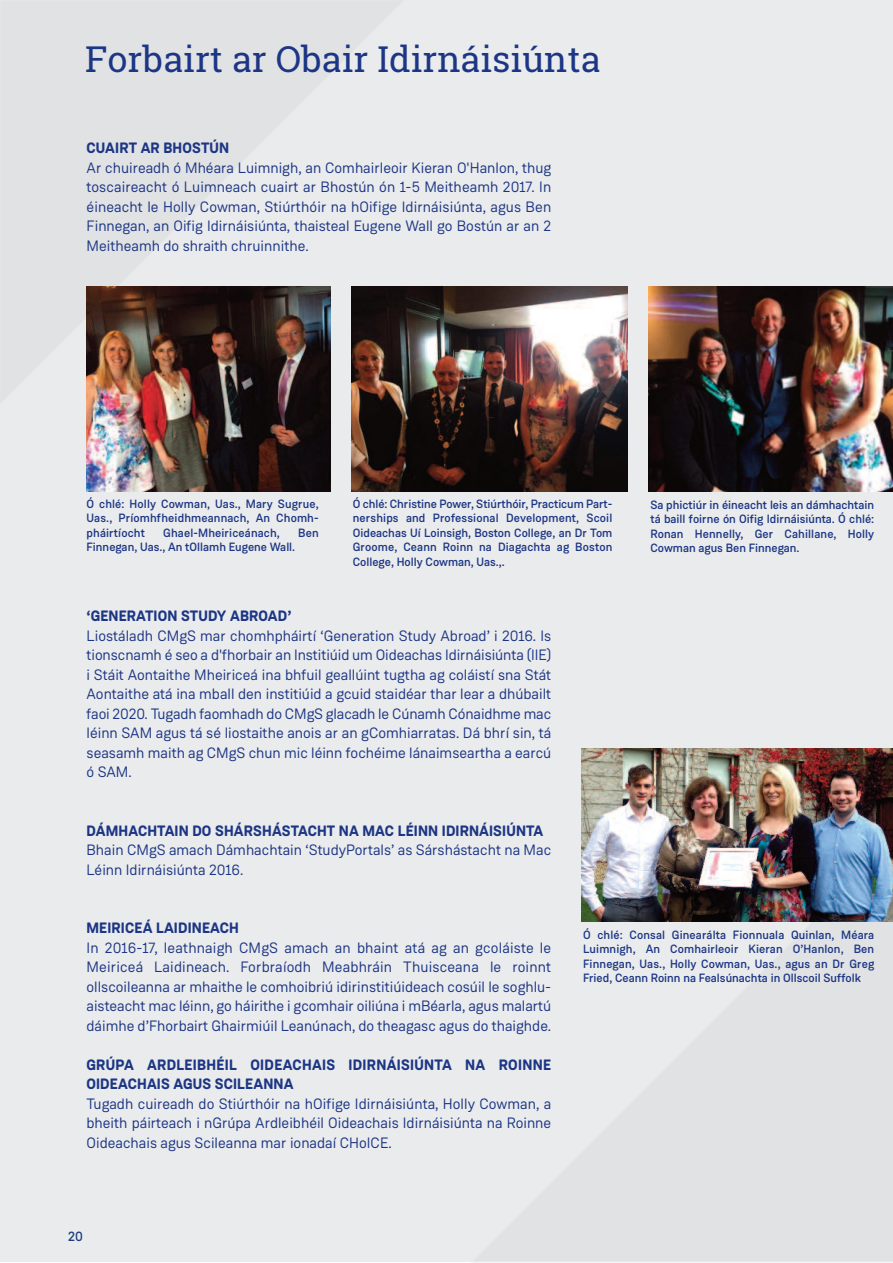
<style>
.page{position:relative;width:893px;height:1263px;background:#fff}
.page>*{position:absolute;margin:0;border:0;box-sizing:border-box;transform-origin:0 0}
.t1{font:36px "Roboto Slab";color:#1c3685}
.t2{font:15px/19.5px "Weissenhof Grotesk";color:#1c3685;text-align:justify}
.t3{font:700 15px/19.5px "Weissenhof Grotesk";letter-spacing:.01em;color:#1c3685}
.t4{font:500 13.5px "Weissenhof Grotesk";color:#1f3f7c}
.t5{font:500 12px/14.4px "Weissenhof Grotesk";letter-spacing:.005em;color:#1c3685;text-align:justify}
</style>
<div class="page">
<div style="left:0;top:0;width:893px;height:1261px;background:#eaebec"></div>
<img style="left:582px;top:748px;width:311px;height:174px">
<img style="left:86px;top:287px;width:244px;height:204px">
<img style="left:351px;top:287px;width:276px;height:204px">
<img style="left:649px;top:287px;width:244px;height:204px">
<h1 class="t1" style="left:85px;top:38px;width:517px">Forbairt ar Obair Idirnáisiúnta</h1>
<p class="t3" style="left:87px;top:140px;width:144px">CUAIRT AR BHOSTÚN</p>
<p class="t2" style="left:87px;top:159px;width:466px">Ar chuireadh ó Mhéara Luimnigh, an Comhairleoir Kieran O'Hanlon, thug toscaireacht ó Luimneach cuairt ar Bhostún ón 1-5 Meitheamh 2017. In éineacht le Holly Cowman, Stiúrthóir na hOifige Idirnáisiúnta, agus Ben Finnegan, an Oifig Idirnáisiúnta, thaisteal Eugene Wall go Bostún ar an 2<br>Meitheamh do shraith chruinnithe.</p>
<p class="t5" style="left:87px;top:498px;width:234px">Ó chlé: Holly Cowman, Uas., Mary Sugrue, Uas., Príomhfheidhmeannach, An Chomh&shy;pháirtíocht</p>
<p class="t5" style="left:163px;top:527px;width:118px">Ghael-Mheiriceánach,</p>
<p class="t5" style="left:298px;top:527px;width:22px">Ben</p>
<p class="t5" style="left:87px;top:541px;width:210px">Finnegan, Uas., An tOllamh Eugene Wall.</p>
<p class="t5" style="left:353px;top:498px;width:261px">Ó chlé: Christine Power, Stiúrthóir, Practicum Part&shy;nerships and Professional Development, Scoil Oideachas Uí Loinsigh, Boston College, an Dr Tom Groome, Ceann Roinn na Diagachta ag Boston College, Holly Cowman, Uas.,.</p>
<p class="t3" style="left:87px;top:608px;width:207px">‘GENERATION STUDY ABROAD’</p>
<p class="t2" style="left:87px;top:627px;width:466px">Liostáladh CMgS mar chomhpháirtí ‘Generation Study Abroad’ i 2016. Is tionscnamh é seo a d'fhorbair an Institiúid um Oideachas Idirnáisiúnta (IIE) i Stáit Aontaithe Mheiriceá ina bhfuil geallúint tugtha ag coláistí sna Stát Aontaithe atá ina mball den institiúid a gcuid staidéar thar lear a dhúbailt faoi 2020. Tugadh faomhadh do CMgS glacadh le Cúnamh Cónaidhme mac léinn SAM agus tá sé liostaithe anois ar an gComhiarratas. Dá bhrí sin, tá seasamh maith ag CMgS chun mic léinn fochéime lánaimseartha a earcú ó SAM.</p>
<p class="t3" style="left:87px;top:822px;width:458px">DÁMHACHTAIN DO SHÁRSHÁSTACHT NA MAC LÉINN IDIRNÁISIÚNTA</p>
<p class="t2" style="left:87px;top:842px;width:466px">Bhain CMgS amach Dámhachtain ‘StudyPortals’ as Sárshástacht na Mac<br>Léinn Idirnáisiúnta 2016.</p>
<p class="t5" style="left:650px;top:499px;width:225px">Sa phictiúr in éineacht leis an dámhachtain tá baill foirne ón Oifig Idirnáisiúnta. Ó chlé:<br>Ronan Hennelly, Ger Cahillane, Holly Cowman agus Ben Finnegan.</p>
<p class="t3" style="left:87px;top:920px;width:154px">MEIRICEÁ LAIDINEACH</p>
<p class="t2" style="left:87px;top:939px;width:466px">In 2016-17, leathnaigh CMgS amach an bhaint atá ag an gcoláiste le Meiriceá Laidineach. Forbraíodh Meabhráin Thuisceana le roinnt ollscoileanna ar mhaithe le comhoibriú idirinstitiúideach cosúil le soghlu&shy;aisteacht mac léinn, go háirithe i gcomhair oiliúna i mBéarla, agus malartú dáimhe d’Fhorbairt Ghairmiúil Leanúnach, do theagasc agus do thaighde.</p>
<p class="t3" style="left:87px;top:1056px;width:466px">GRÚPA ARDLEIBHÉIL OIDEACHAIS IDIRNÁISIÚNTA NA ROINNE<br>OIDEACHAIS AGUS SCILEANNA</p>
<p class="t2" style="left:87px;top:1095px;width:466px">Tugadh cuireadh do Stiúrthóir na hOifige Idirnáisiúnta, Holly Cowman, a bheith páirteach i nGrúpa Ardleibhéil Oideachais Idirnáisiúnta na Roinne Oideachais agus Scileanna mar ionadaí CHoICE.</p>
<p class="t4" style="left:68px;top:1232px;width:16px">20</p>
<p class="t5" style="left:583px;top:929px;width:293px">Ó chlé: Consal Ginearálta Fionnuala Quinlan, Méara Luimnigh, An Comhairleoir Kieran O’Hanlon, Ben Finnegan, Uas., Holly Cowman, Uas., agus an Dr Greg Fried, Ceann Roinn na Fealsúnachta in Ollscoil Suffolk</p>
</div>
